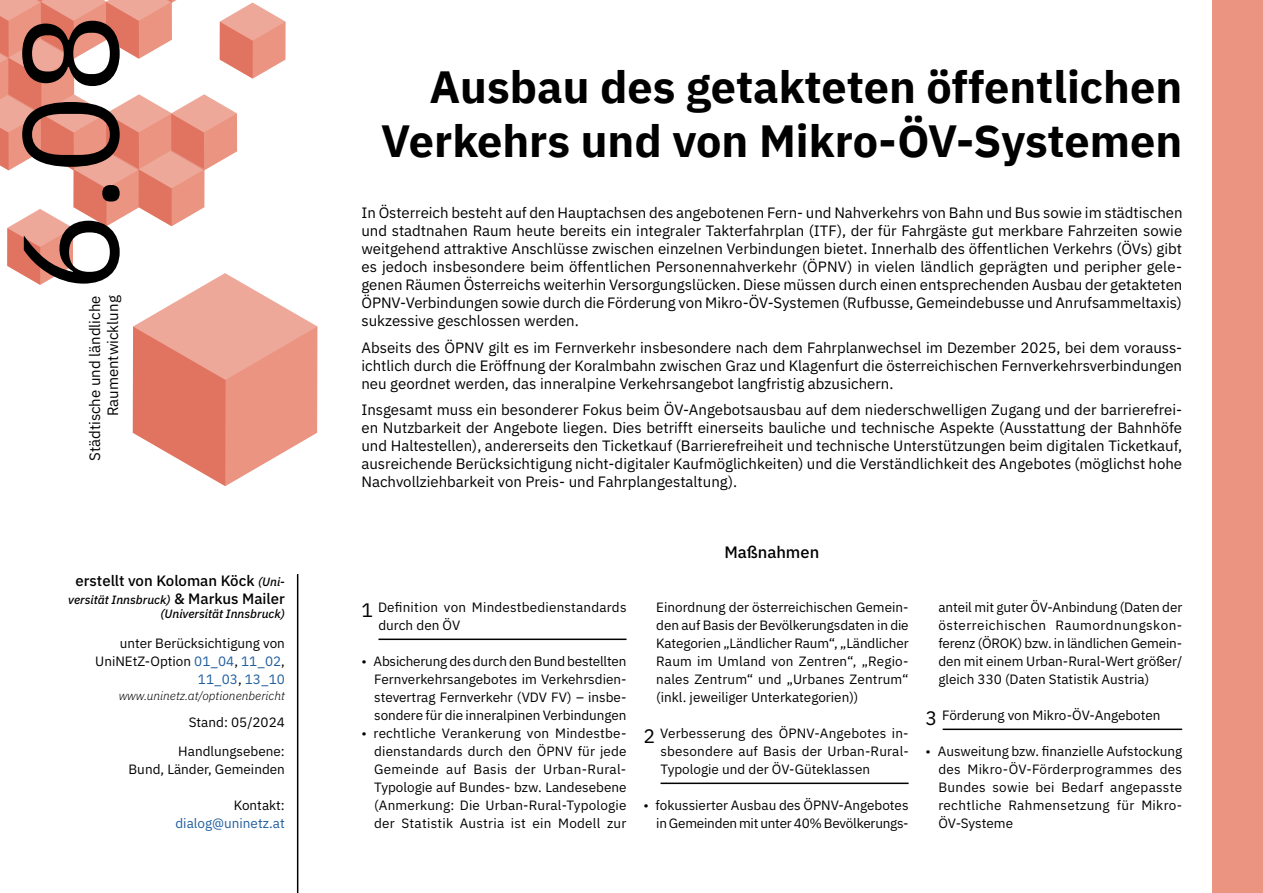
<style>
.page{position:relative;width:1263px;height:893px;background:#fff}
.page>*{position:absolute;margin:0;border:0;box-sizing:border-box;transform-origin:0 0}
.t1{font:135px "IBM Plex Sans";color:#000}
.t2{font:700 45px/54px "IBM Plex Sans";color:#000;text-align:right}
.t3{font:500 16.5px "IBM Plex Sans";color:#000}
.t4{font:15px/18px "IBM Plex Sans";color:#000;text-align:justify}
.t5{font:500 15px "IBM Plex Sans";color:#000}
.t6{font:13.5px/18px "IBM Plex Sans";color:#000;text-align:justify}
.t7{font:13.5px "IBM Plex Sans";color:#215e9e}
.t8{font:italic 500 12px/14.4px "IBM Plex Sans";color:#000;text-align:right}
.t9{font:italic 300 12px "IBM Plex Sans";color:#000}
.s1{font-style:italic;font-size:12px}
.s2{font-style:normal;font-size:15px}
.s3{color:#215e9e}
.s4{font-size:19.5px}
</style>
<div class="page">
<div style="left:1212px;top:0;width:51px;height:893px;background:#ea9481"></div>
<hr style="left:297px;top:574px;width:1px;height:319px;background:#000">
<svg style="left:0;top:0;width:317px;height:486px"></svg>
<hr style="left:378px;top:639px;width:248px;height:1px;background:#000">
<hr style="left:660px;top:783px;width:249px;height:1px;background:#000">
<hr style="left:943px;top:729px;width:239px;height:1px;background:#000">
<h1 class="t1" style="left:-33px;top:293px;width:281px;rotate:-90deg">6.08</h1>
<p class="t4" style="left:85px;top:461px;width:167px;text-align:right;rotate:-90deg">Städtische und ländliche<br>Raumentwicklung</p>
<p class="t5" style="left:76px;top:569px;width:211px">erstellt von Koloman Köck <span class="s1">(Uni-</span></p>
<p class="t8" style="left:68px;top:591px;width:218px">versität Innsbruck) <span class="s2">&amp; Markus Mailer </span>(Universität Innsbruck)</p>
<p class="t6" style="left:95px;top:633px;width:191px;text-align:right">unter Berücksichtigung von<br>UniNEtZ-Option <span class="s3">01_04</span>, <span class="s3">11_02</span>,<br><span class="s3">11_03</span>, <span class="s3">13_10</span></p>
<p class="t9" style="left:119px;top:686px;width:168px">www.uninetz.at/optionenbericht</p>
<p class="t6" style="left:178px;top:706px;width:108px;line-height:29.2px;text-align:right">Stand: 05/2024<br>Handlungsebene:</p>
<p class="t6" style="left:128px;top:759px;width:158px">Bund, Länder, Gemeinden</p>
<p class="t6" style="left:234px;top:795px;width:53px">Kontakt:</p>
<p class="t7" style="left:175px;top:813px;width:111px">dialog@uninetz.at</p>
<h2 class="t2" style="left:381px;top:57px;width:802px">Ausbau des getakteten öffentlichen<br>Verkehrs und von Mikro-ÖV-Systemen</h2>
<p class="t4" style="left:361px;top:202px;width:822px">In Österreich besteht auf den Hauptachsen des angebotenen Fern- und Nahverkehrs von Bahn und Bus sowie im städtischen und stadtnahen Raum heute bereits ein integraler Takterfahrplan (ITF), der für Fahrgäste gut merkbare Fahrzeiten sowie weitgehend attraktive Anschlüsse zwischen einzelnen Verbindungen bietet. Innerhalb des öffentlichen Verkehrs (ÖVs) gibt es jedoch insbesondere beim öffentlichen Personennahverkehr (ÖPNV) in vielen ländlich geprägten und peripher gele&shy;genen Räumen Österreichs weiterhin Versorgungslücken. Diese müssen durch einen entsprechenden Ausbau der getakteten ÖPNV-Verbindungen sowie durch die Förderung von Mikro-ÖV-Systemen (Rufbusse, Gemeindebusse und Anrufsammeltaxis) sukzessive geschlossen werden.</p>
<p class="t4" style="left:361px;top:337px;width:822px">Abseits des ÖPNV gilt es im Fernverkehr insbesondere nach dem Fahrplanwechsel im Dezember 2025, bei dem vorauss&shy;ichtlich durch die Eröffnung der Koralmbahn zwischen Graz und Klagenfurt die österreichischen Fernverkehrsverbindungen neu geordnet werden, das inneralpine Verkehrsangebot langfristig abzusichern.</p>
<p class="t4" style="left:361px;top:399px;width:822px">Insgesamt muss ein besonderer Fokus beim ÖV-Angebotsausbau auf dem niederschwelligen Zugang und der barrierefrei&shy;en Nutzbarkeit der Angebote liegen. Dies betrifft einerseits bauliche und technische Aspekte (Ausstattung der Bahnhöfe und Haltestellen), andererseits den Ticketkauf (Barrierefreiheit und technische Unterstützungen beim digitalen Ticketkauf, ausreichende Berücksichtigung nicht-digitaler Kaufmöglichkeiten) und die Verständlichkeit des Angebotes (möglichst hohe Nachvollziehbarkeit von Preis- und Fahrplangestaltung).</p>
<p class="t6" style="left:378px;top:597px;width:250px;text-indent:-17px"><span class="s4">1</span> Definition von Mindestbedienstandards durch den ÖV</p>
<p class="t6" style="left:374px;top:651px;width:254px;text-indent:-13px">• Absicherung des durch den Bund bestellten Fernverkehrsangebotes im Verkehrsdien&shy;stevertrag Fernverkehr (VDV FV) – insbe&shy;sondere für die inneralpinen Verbindungen</p>
<p class="t6" style="left:374px;top:723px;width:254px;text-indent:-13px">• rechtliche Verankerung von Mindestbe&shy;dienstandards durch den ÖPNV für jede Gemeinde auf Basis der Urban-Rural-Typologie auf Bundes- bzw. Landesebene (Anmerkung: Die Urban-Rural-Typologie der Statistik Austria ist ein Modell zur</p>
<p class="t3" style="left:724px;top:539px;width:96px">Maßnahmen</p>
<p class="t6" style="left:656px;top:597px;width:254px">Einordnung der österreichischen Gemein&shy;den auf Basis der Bevölkerungsdaten in die Kategorien „Ländlicher Raum“, „Ländlicher Raum im Umland von Zentren“, „Regio&shy;nales Zentrum“ und „Urbanes Zentrum“ (inkl. jeweiliger Unterkategorien))</p>
<p class="t6" style="left:660px;top:723px;width:250px;text-indent:-17px"><span class="s4">2</span> Verbesserung des ÖPNV-Angebotes in&shy;sbesondere auf Basis der Urban-Rural-Typologie und der ÖV-Güteklassen</p>
<p class="t6" style="left:643px;top:795px;width:267px;text-align:right">• fokussierter Ausbau des ÖPNV-Angebotes in Gemeinden mit unter 40% Bevölkerungs-</p>
<p class="t6" style="left:938px;top:597px;width:245px">anteil mit guter ÖV-Anbindung (Daten der österreichischen Raumordnungskon&shy;ferenz (ÖROK) bzw. in ländlichen Gemein&shy;den mit einem Urban-Rural-Wert größer/ gleich 330 (Daten Statistik Austria)</p>
<p class="t6" style="left:926px;top:705px;width:236px"><span class="s4">3</span> Förderung von Mikro-ÖV-Angeboten</p>
<p class="t6" style="left:938px;top:741px;width:245px;text-indent:-13px">• Ausweitung bzw. finanzielle Aufstockung des Mikro-ÖV-Förderprogrammes des Bundes sowie bei Bedarf angepasste rechtliche Rahmensetzung für Mikro-ÖV-Systeme</p>
</div>
